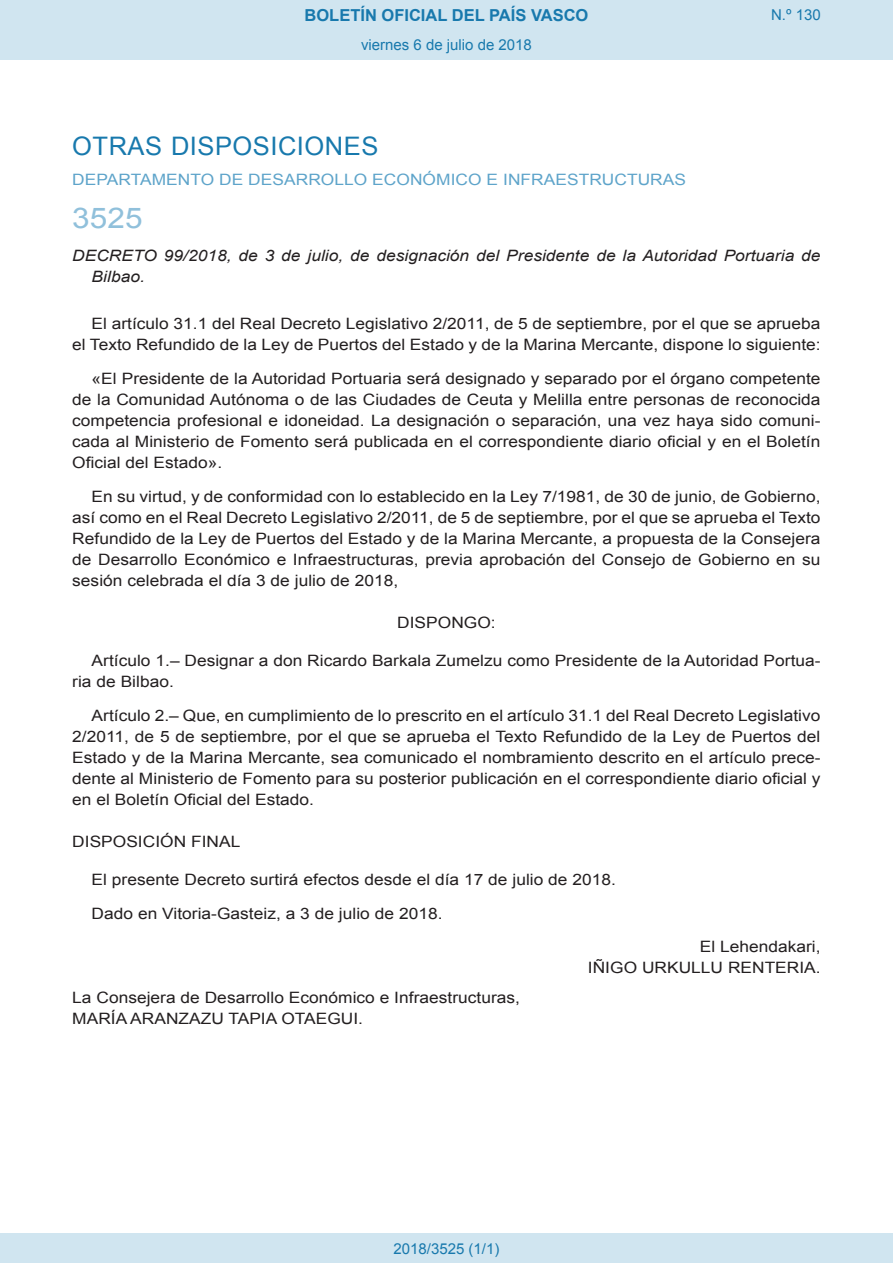
<style>
.page{position:relative;width:893px;height:1263px;background:#fff}
.page>*{position:absolute;margin:0;border:0;box-sizing:border-box;transform-origin:0 0}
.BOPVOrden{font:28.5px "Arial";color:#90c0db;scale:1.11 1}
.BOPVSeccion{font:25.5px "Arial";letter-spacing:.02em;color:#1879ad}
.t1{font:700 16.5px "Arial";color:#1879ad}
.BOPVDetalle{font:15.6px/21px "Arial";color:#231f20;text-align:justify;scale:1.11 1}
.BOPVTitulo{font:italic 15.6px/21px "Arial";color:#231f20;scale:1.11 1}
.BOPVOrganismo{font:15.6px "Arial";letter-spacing:.005em;color:#5ea4ca;scale:1.11 1}
.BOPVFirmaPuesto{font:15.6px "Arial";color:#231f20;scale:1.11 1}
.BOPVFirmaLugFec{font:15.6px "Arial";color:#231f20;scale:1.11 1}
.BOPVFirmaNombre{font:15.6px "Arial";color:#231f20;scale:1.11 1}
.BOPVNombreLehen2{font:15.6px "Arial";color:#231f20;scale:1.11 1}
.BOPVDisposicion{font:15.6px "Arial";color:#231f20;scale:1.11 1}
.BOPVPuestoLehen2{font:15.6px "Arial";color:#231f20;scale:1.11 1}
.BOPVClave{font:15.6px "Arial";color:#231f20;scale:1.11 1}
.Paginacion_Centro{font:15px "Arial";color:#1879ad}
</style>
<div class="page">
<div style="left:0;top:0;width:893px;height:60px;background:#d0e5f0"></div>
<div style="left:0;top:1233px;width:893px;height:30px;background:#d0e5f0"></div>
<p class="t1" style="left:305px;top:4px;width:285px">BOLETÍN OFICIAL DEL PAÍS VASCO</p>
<p class="Paginacion_Centro" style="left:361px;top:35px;width:172px">viernes 6 de julio de 2018</p>
<p class="Paginacion_Centro" style="left:771px;top:5px;width:51px">N.º 130</p>
<p class="BOPVSeccion" style="left:72px;top:129px;width:308px">OTRAS DISPOSICIONES</p>
<p class="BOPVOrganismo" style="left:72px;top:169px;width:554px">DEPARTAMENTO DE DESARROLLO ECONÓMICO E INFRAESTRUCTURAS</p>
<p class="BOPVOrden" style="left:72px;top:199px;width:65px">3525</p>
<p class="BOPVTitulo" style="left:92px;top:246px;width:658px;text-indent:-19px">DECRETO 99/2018, de 3 de julio, de designación del Presidente de la Autoridad Portuaria de<br>Bilbao.</p>
<p class="BOPVDetalle" style="left:72px;top:313px;width:676px;text-align:right">El artículo 31.1 del Real Decreto Legislativo 2/2011, de 5 de septiembre, por el que se aprueba<br>el Texto Refundido de la Ley de Puertos del Estado y de la Marina Mercante, dispone lo siguiente:</p>
<p class="BOPVDetalle" style="left:72px;top:368px;width:676px;text-indent:19px">«El Presidente de la Autoridad Portuaria será designado y separado por el órgano competente de la Comunidad Autónoma o de las Ciudades de Ceuta y Melilla entre personas de reconocida competencia profesional e idoneidad. La designación o separación, una vez haya sido comuni&shy;cada al Ministerio de Fomento será publicada en el correspondiente diario oficial y en el Boletín Oficial del Estado».</p>
<p class="BOPVDetalle" style="left:72px;top:486px;width:676px;text-indent:19px">En su virtud, y de conformidad con lo establecido en la Ley 7/1981, de 30 de junio, de Gobierno, así como en el Real Decreto Legislativo 2/2011, de 5 de septiembre, por el que se aprueba el Texto Refundido de la Ley de Puertos del Estado y de la Marina Mercante, a propuesta de la Consejera de Desarrollo Económico e Infraestructuras, previa aprobación del Consejo de Gobierno en su sesión celebrada el día 3 de julio de 2018,</p>
<p class="BOPVClave" style="left:397px;top:612px;width:90px">DISPONGO:</p>
<p class="BOPVDetalle" style="left:72px;top:650px;width:676px;text-indent:19px">Artículo 1.– Designar a don Ricardo Barkala Zumelzu como Presidente de la Autoridad Portua&shy;ria de Bilbao.</p>
<p class="BOPVDetalle" style="left:72px;top:705px;width:676px;text-indent:19px">Artículo 2.– Que, en cumplimiento de lo prescrito en el artículo 31.1 del Real Decreto Legislativo 2/2011, de 5 de septiembre, por el que se aprueba el Texto Refundido de la Ley de Puertos del Estado y de la Marina Mercante, sea comunicado el nombramiento descrito en el artículo prece&shy;dente al Ministerio de Fomento para su posterior publicación en el correspondiente diario oficial y en el Boletín Oficial del Estado.</p>
<p class="BOPVDisposicion" style="left:72px;top:831px;width:153px">DISPOSICIÓN FINAL</p>
<p class="BOPVDetalle" style="left:92px;top:869px;width:474px">El presente Decreto surtirá efectos desde el día 17 de julio de 2018.</p>
<p class="BOPVFirmaLugFec" style="left:92px;top:903px;width:318px">Dado en Vitoria-Gasteiz, a 3 de julio de 2018.</p>
<p class="BOPVPuestoLehen2" style="left:700px;top:937px;width:110px">El Lehendakari,</p>
<p class="BOPVNombreLehen2" style="left:588px;top:958px;width:211px">IÑIGO URKULLU RENTERIA.</p>
<p class="BOPVFirmaPuesto" style="left:72px;top:987px;width:405px">La Consejera de Desarrollo Económico e Infraestructuras,</p>
<p class="BOPVFirmaNombre" style="left:72px;top:1008px;width:263px">MARÍA ARANZAZU TAPIA OTAEGUI.</p>
<p class="Paginacion_Centro" style="left:393px;top:1238px;width:107px">2018/3525 (1/1)</p>
</div>
